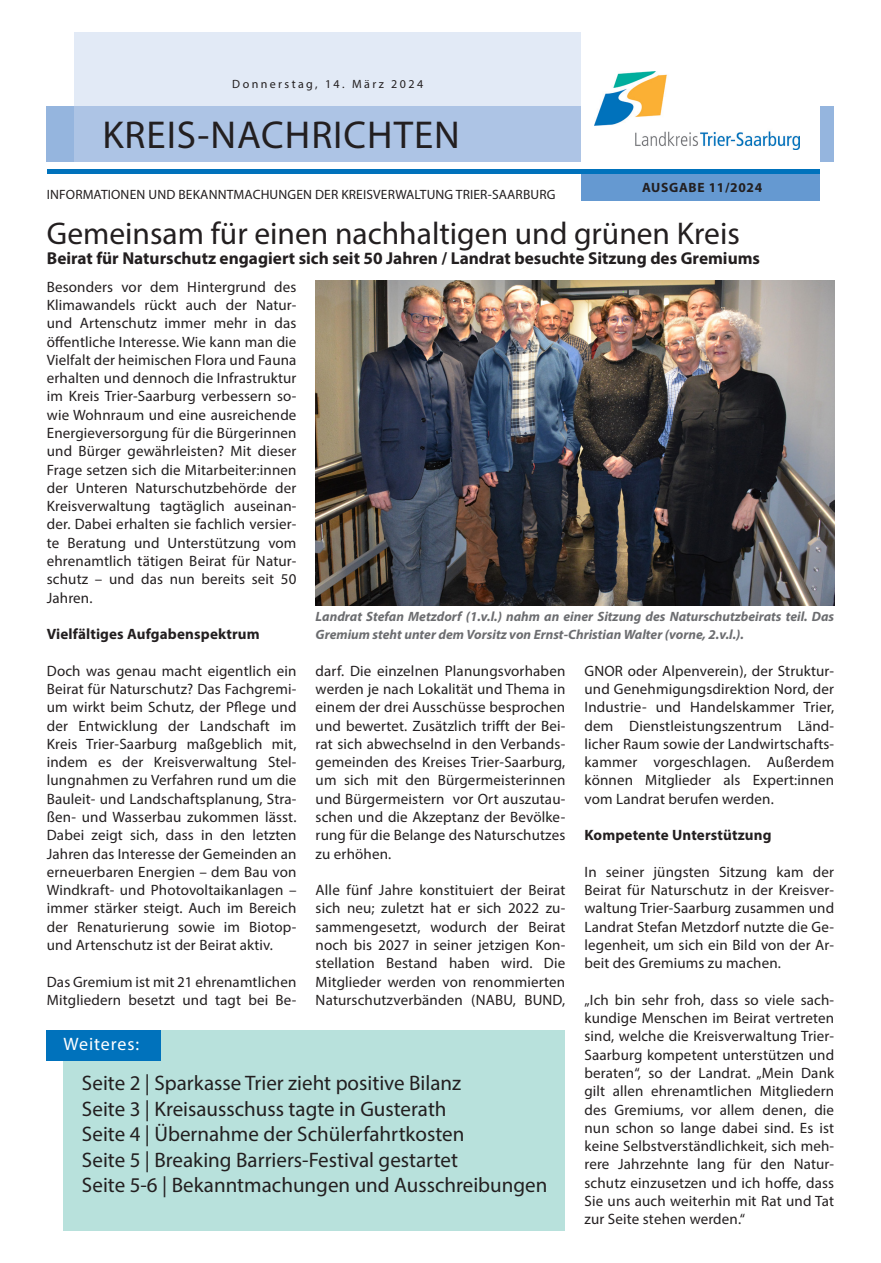
<style>
.page{position:relative;width:881px;height:1263px;background:#fff}
.page>*{position:absolute;margin:0;border:0;box-sizing:border-box;transform-origin:0 0}
.t1{font:39px "Myriad Pro";letter-spacing:.025em;color:#231f20}
.Headline{font:31.5px "Myriad Pro";color:#231f20}
.Inhaltsverzeichnis{font:21px "Myriad Pro";color:#231f20}
.t2{font:18px "Myriad Pro";letter-spacing:.05em;color:#fff}
.Subline{font:700 17.25px "Myriad Pro";color:#231f20}
.Fließtext{font:15px/18.3px "Myriad Pro";letter-spacing:.01em;color:#231f20;text-align:justify}
.Fließtext-2{font:700 15px "Myriad Pro";letter-spacing:.01em;color:#231f20}
.Bilduntertitel{font:italic 700 13.5px/18.3px "Myriad Pro";color:#6c6d70}
.t3{font:13.5px "Myriad Pro";letter-spacing:.01em;color:#231f20}
.t4{font:700 13.5px "Myriad Pro";letter-spacing:.05em;color:#231f20}
.t5{font:12px "Myriad Pro";letter-spacing:.2em;color:#231f20}
</style>
<div class="page">
<div style="left:47px;top:106px;width:786px;height:56px;background:#95b5de"></div>
<svg style="left:74px;top:32px;width:506px;height:130px;background:#cbd9ee"></svg>
<div style="left:580px;top:0;width:239px;height:193px;background:#fff"></div>
<div style="left:580px;top:172px;width:239px;height:28px;background:#6599d1"></div>
<hr style="left:47px;top:169px;width:772px;height:4px;background:#0072bc">
<img style="left:594px;top:71px;width:205px;height:79px">
<div style="left:63px;top:1030px;width:502px;height:201px;background:#b8e1dc"></div>
<div style="left:46px;top:1030px;width:115px;height:30px;background:#0072bc"></div>
<img style="left:315px;top:281px;width:518px;height:325px">
<p class="t5" style="left:232px;top:77px;width:192px">Donnerstag, 14. März 2024</p>
<h1 class="t1" style="left:102px;top:111px;width:359px">KREIS-NACHRICHTEN</h1>
<p class="t3" style="left:47px;top:186px;width:510px">INFORMATIONEN UND BEKANNTMACHUNGEN DER KREISVERWALTUNG TRIER-SAARBURG</p>
<p class="t4" style="left:642px;top:179px;width:121px">AUSGABE 11/2024</p>
<p class="Headline" style="left:47px;top:214px;width:694px">Gemeinsam für einen nachhaltigen und grünen Kreis</p>
<p class="Subline" style="left:47px;top:247px;width:714px">Beirat für Naturschutz engagiert sich seit 50 Jahren / Landrat besuchte Sitzung des Gremiums</p>
<p class="Fließtext" style="left:47px;top:277px;width:251px">Besonders vor dem Hintergrund des Klimawandels rückt auch der Natur&shy;und Artenschutz immer mehr in das öffentliche Interesse. Wie kann man die Vielfalt der heimischen Flora und Fauna erhalten und dennoch die Infrastruktur im Kreis Trier-Saarburg verbessern so&shy;wie Wohnraum und eine ausreichende Energieversorgung für die Bürgerinnen und Bürger gewährleisten? Mit dieser Frage setzen sich die Mitarbeiter:innen der Unteren Naturschutzbehörde der Kreisverwaltung tagtäglich auseinan&shy;der. Dabei erhalten sie fachlich versier&shy;te Beratung und Unterstützung vom ehrenamtlich tätigen Beirat für Natur&shy;schutz – und das nun bereits seit 50<br>Jahren.</p>
<p class="Fließtext-2" style="left:47px;top:624px;width:214px">Vielfältiges Aufgabenspektrum</p>
<p class="Fließtext" style="left:47px;top:661px;width:251px">Doch was genau macht eigentlich ein Beirat für Naturschutz? Das Fachgremi&shy;um wirkt beim Schutz, der Pflege und der Entwicklung der Landschaft im Kreis Trier-Saarburg maßgeblich mit, indem es der Kreisverwaltung Stel&shy;lungnahmen zu Verfahren rund um die Bauleit- und Landschaftsplanung, Stra&shy;ßen- und Wasserbau zukommen lässt.<br>Dabei zeigt sich, dass in den letzten Jahren das Interesse der Gemeinden an erneuerbaren Energien – dem Bau von Windkraft- und Photovoltaikanlagen – immer stärker steigt. Auch im Bereich der Renaturierung sowie im Biotop&shy;und Artenschutz ist der Beirat aktiv.</p>
<p class="Fließtext" style="left:47px;top:972px;width:251px">Das Gremium ist mit 21 ehrenamtlichen<br>Mitgliedern besetzt und tagt bei Be-</p>
<p class="Bilduntertitel" style="left:315px;top:607px;width:520px">Landrat Stefan Metzdorf (1.v.l.) nahm an einer Sitzung des Naturschutzbeirats teil. Das<br>Gremium steht unter dem Vorsitz von Ernst-Christian Walter (vorne, 2.v.l.).</p>
<p class="Fließtext" style="left:315px;top:661px;width:251px">darf. Die einzelnen Planungsvorhaben werden je nach Lokalität und Thema in einem der drei Ausschüsse besprochen und bewertet. Zusätzlich trifft der Bei&shy;rat sich abwechselnd in den Verbands&shy;gemeinden des Kreises Trier-Saarburg, um sich mit den Bürgermeisterinnen und Bürgermeistern vor Ort auszutau&shy;schen und die Akzeptanz der Bevölke&shy;rung für die Belange des Naturschutzes zu erhöhen.</p>
<p class="Fließtext" style="left:315px;top:881px;width:251px">Alle fünf Jahre konstituiert der Beirat sich neu; zuletzt hat er sich 2022 zu&shy;sammengesetzt, wodurch der Beirat noch bis 2027 in seiner jetzigen Kon&shy;stellation Bestand haben wird. Die Mitglieder werden von renommierten Naturschutzverbänden (NABU, BUND,</p>
<p class="Fließtext" style="left:584px;top:661px;width:251px">GNOR oder Alpenverein), der Struktur&shy;und Genehmigungsdirektion Nord, der Industrie- und Handelskammer Trier, dem Dienstleistungszentrum Länd&shy;licher Raum sowie der Landwirtschafts&shy;kammer vorgeschlagen. Außerdem können Mitglieder als Expert:innen vom Landrat berufen werden.</p>
<p class="Fließtext-2" style="left:584px;top:825px;width:188px">Kompetente Unterstützung</p>
<p class="Fließtext" style="left:584px;top:862px;width:251px">In seiner jüngsten Sitzung kam der Beirat für Naturschutz in der Kreisver&shy;waltung Trier-Saarburg zusammen und Landrat Stefan Metzdorf nutzte die Ge&shy;legenheit, um sich ein Bild von der Ar&shy;beit des Gremiums zu machen.</p>
<p class="Fließtext" style="left:584px;top:990px;width:251px">„Ich bin sehr froh, dass so viele sach&shy;kundige Menschen im Beirat vertreten sind, welche die Kreisverwaltung Trier-Saarburg kompetent unterstützen und beraten“, so der Landrat. „Mein Dank gilt allen ehrenamtlichen Mitgliedern des Gremiums, vor allem denen, die nun schon so lange dabei sind. Es ist keine Selbstverständlichkeit, sich meh&shy;rere Jahrzehnte lang für den Natur&shy;schutz einzusetzen und ich hoffe, dass Sie uns auch weiterhin mit Rat und Tat zur Seite stehen werden.“</p>
<p class="t2" style="left:63px;top:1033px;width:77px">Weiteres:</p>
<p class="Inhaltsverzeichnis" style="left:82px;top:1070px;width:380px">Seite 2 | Sparkasse Trier zieht positive Bilanz</p>
<p class="Inhaltsverzeichnis" style="left:82px;top:1096px;width:366px">Seite 3 | Kreisausschuss tagte in Gusterath</p>
<p class="Inhaltsverzeichnis" style="left:82px;top:1121px;width:384px">Seite 4 | Übernahme der Schülerfahrtkosten</p>
<p class="Inhaltsverzeichnis" style="left:82px;top:1147px;width:377px">Seite 5 | Breaking Barriers-Festival gestartet</p>
<p class="Inhaltsverzeichnis" style="left:82px;top:1172px;width:466px">Seite 5-6 | Bekanntmachungen und Ausschreibungen</p>
</div>
